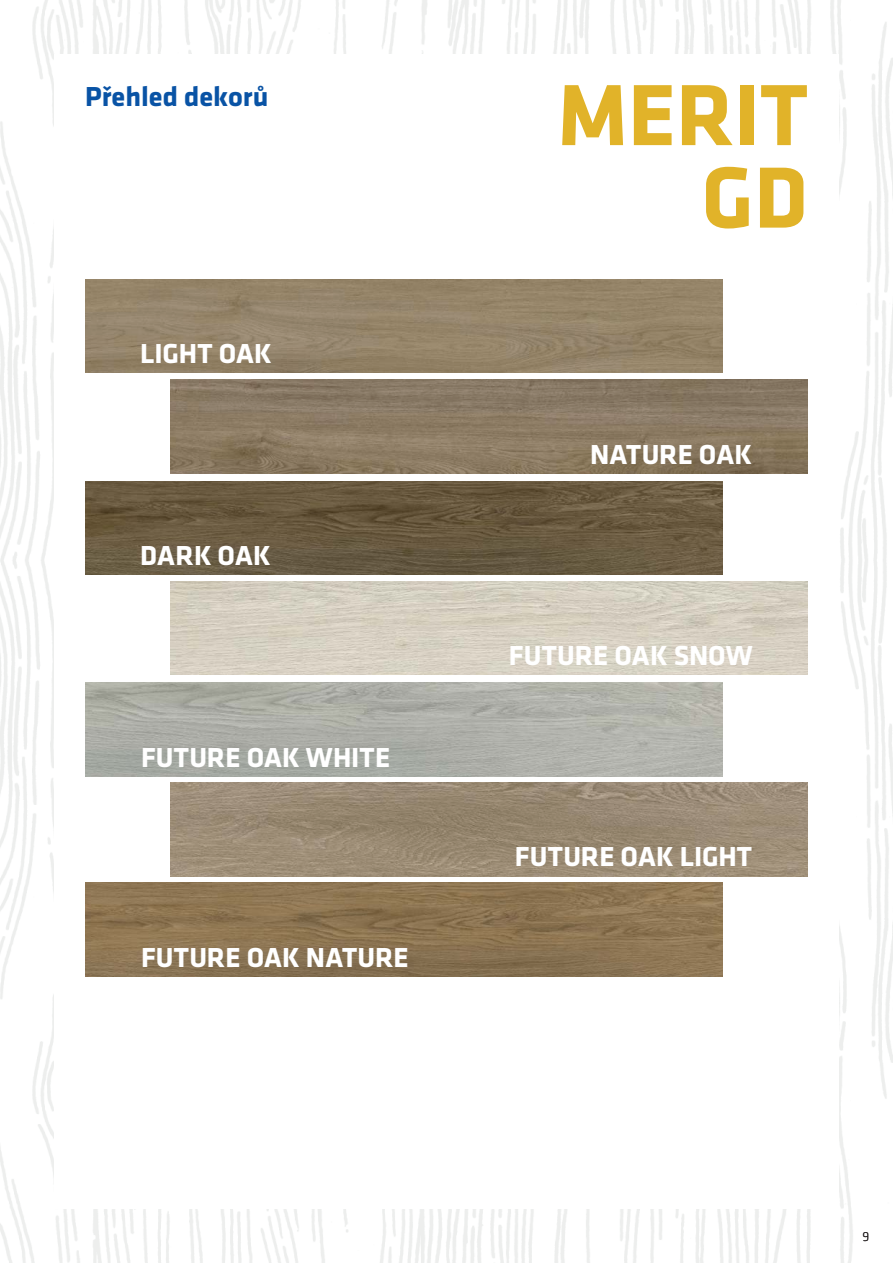
<style>
.page{position:relative;width:893px;height:1263px;background:#fff}
.page>*{position:absolute;margin:0;border:0;box-sizing:border-box;transform-origin:0 0}
.t1{font:700 90px "Klavika";color:#e1b329}
.t2{font:700 28.5px "Klavika";letter-spacing:.005em;color:#fff}
.t3{font:700 28.5px "Klavika";color:#0953a5}
.t4{font:300 13.5px "Klavika";color:#231f20}
</style>
<div class="page">
<img style="left:170px;top:581px;width:638px;height:94px">
<img style="left:170px;top:782px;width:638px;height:94px">
<img style="left:85px;top:883px;width:638px;height:94px">
<img style="left:170px;top:380px;width:638px;height:93px">
<img style="left:85px;top:279px;width:638px;height:94px">
<img style="left:85px;top:481px;width:638px;height:94px">
<p class="t3" style="left:85px;top:81px;width:185px">Přehled dekorů</p>
<p class="t2" style="left:140px;top:338px;width:133px">LIGHT OAK</p>
<p class="t2" style="left:140px;top:540px;width:132px">DARK OAK</p>
<p class="t2" style="left:141px;top:741px;width:251px">FUTURE OAK WHITE</p>
<p class="t2" style="left:141px;top:942px;width:269px">FUTURE OAK NATURE</p>
<p class="t1" style="left:557px;top:66px;width:252px">MERIT</p>
<p class="t1" style="left:701px;top:149px;width:108px">GD</p>
<p class="t2" style="left:590px;top:439px;width:164px">NATURE OAK</p>
<p class="t2" style="left:509px;top:640px;width:245px">FUTURE OAK SNOW</p>
<p class="t2" style="left:515px;top:841px;width:239px">FUTURE OAK LIGHT</p>
<p class="t4" style="left:862px;top:1229px;width:8px">9</p>
</div>
